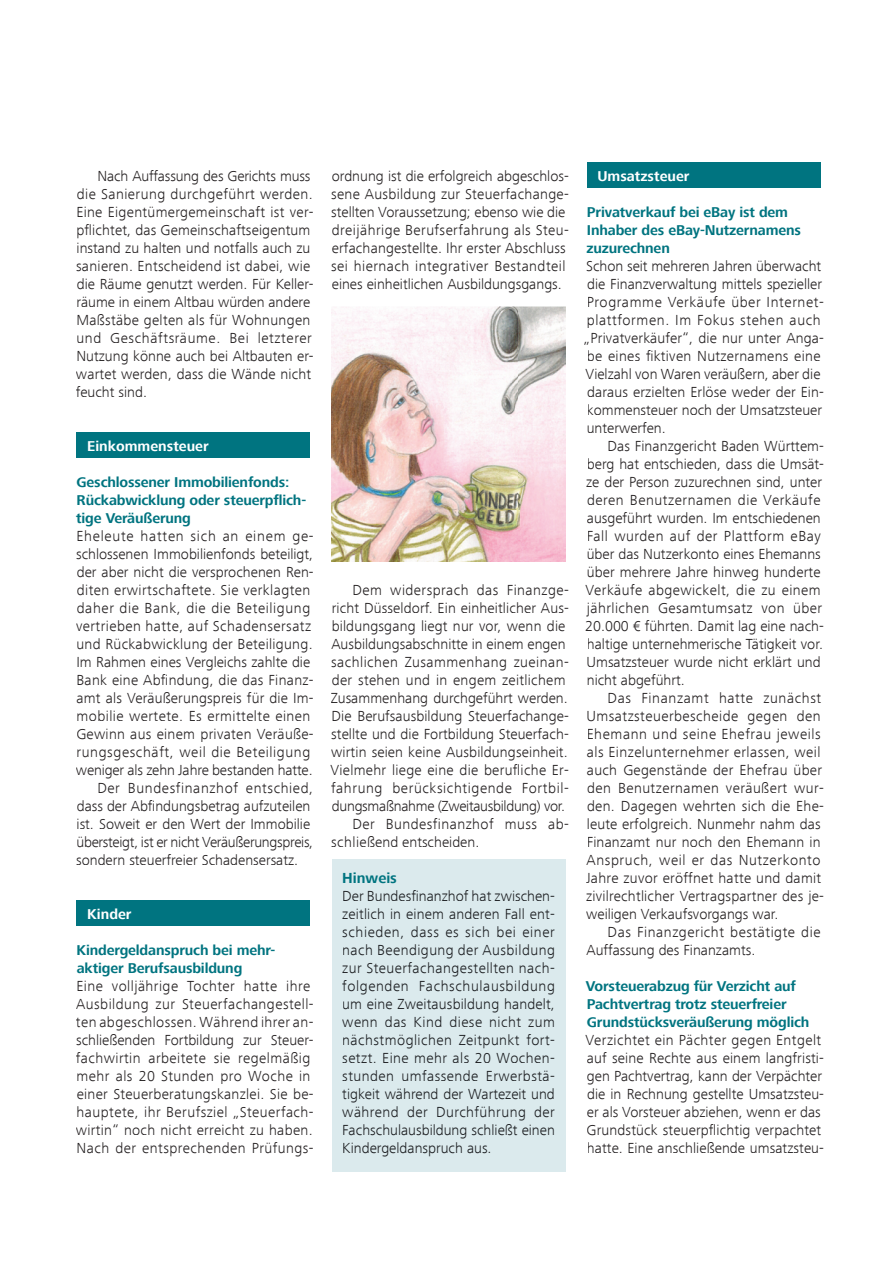
<style>
.page{position:relative;width:893px;height:1263px;background:#fff}
.page>*{position:absolute;margin:0;border:0;box-sizing:border-box;transform-origin:0 0}
.t1{font:300 15px/18px "Frutiger Next Com";letter-spacing:.01em;color:#231f20}
.t2{font:300 15px/18px "Frutiger Next Com";letter-spacing:.03em;color:#231f20}
.t3{font:300 15px/18px "Frutiger Next Com";color:#1a1c1f;text-align:justify}
.t4{font:300 15px "Frutiger Next Com";letter-spacing:.04em;color:#231f20}
.t5{font:300 15px "Frutiger Next Com";letter-spacing:-.02em;color:#231f20}
.t6{font:300 15px/18px "Frutiger Next Com";letter-spacing:.035em;color:#231f20}
.t7{font:300 15px "Frutiger Next Com";letter-spacing:-.01em;color:#231f20}
.t8{font:300 15px "Frutiger Next Com";letter-spacing:.05em;color:#231f20}
.t9{font:700 15px "Frutiger Next Com";color:#007480}
.t10{font:700 14.7px/18px "Frutiger Next Com";letter-spacing:-.01em;color:#007480}
.t11{font:700 14.7px "Frutiger Next Com";color:#fff}
</style>
<div class="page">
<div style="left:77px;top:433px;width:233px;height:25px;background:#007480"></div>
<div style="left:77px;top:901px;width:233px;height:25px;background:#007480"></div>
<img style="left:332px;top:307px;width:234px;height:255px">
<div style="left:332px;top:859px;width:234px;height:312px;background:#dbeaed"></div>
<div style="left:587px;top:163px;width:234px;height:25px;background:#007480"></div>
<p class="t1" style="left:76px;top:167px;width:239px;text-indent:22px">Nach Auffassung des Gerichts muss die Sanierung durchgeführt werden.<br>Eine Eigentümergemeinschaft ist ver&shy;pflichtet, das Gemeinschaftseigentum instand zu halten und notfalls auch zu sanieren. Entscheidend ist dabei, wie die Räume genutzt werden. Für Keller&shy;räume in einem Altbau würden andere Maßstäbe gelten als für Wohnungen und Geschäftsräume. Bei letzterer Nutzung könne auch bei Altbauten er&shy;wartet werden, dass die Wände nicht feucht sind.</p>
<p class="t11" style="left:87px;top:437px;width:123px">Einkommensteuer</p>
<p class="t10" style="left:76px;top:473px;width:232px">Geschlossener Immobilienfonds:<br>Rückabwicklung oder steuerpflich&shy;tige Veräußerung</p>
<p class="t8" style="left:76px;top:527px;width:239px">Eheleute hatten sich an einem ge-</p>
<p class="t1" style="left:76px;top:545px;width:239px">schlossenen Immobilienfonds beteiligt,</p>
<p class="t1" style="left:77px;top:563px;width:238px">der aber nicht die versprochenen Ren-</p>
<p class="t2" style="left:77px;top:581px;width:235px">diten erwirtschaftete. Sie verklagten</p>
<p class="t4" style="left:77px;top:599px;width:235px">daher die Bank, die die Beteiligung</p>
<p class="t2" style="left:76px;top:617px;width:237px">vertrieben hatte, auf Schadensersatz</p>
<p class="t1" style="left:76px;top:635px;width:238px">und Rückabwicklung der Beteiligung.</p>
<p class="t1" style="left:76px;top:653px;width:235px">Im Rahmen eines Vergleichs zahlte die</p>
<p class="t1" style="left:76px;top:671px;width:239px">Bank eine Abfindung, die das Finanz-</p>
<p class="t1" style="left:77px;top:689px;width:239px">amt als Veräußerungspreis für die Im-</p>
<p class="t2" style="left:77px;top:707px;width:235px">mobilie wertete. Es ermittelte einen</p>
<p class="t1" style="left:76px;top:725px;width:239px">Gewinn aus einem privaten Veräuße-</p>
<p class="t4" style="left:77px;top:743px;width:235px">rungsgeschäft, weil die Beteiligung</p>
<p class="t7" style="left:76px;top:761px;width:238px">weniger als zehn Jahre bestanden hatte.</p>
<p class="t4" style="left:97px;top:779px;width:217px">Der Bundesfinanzhof entschied,</p>
<p class="t1" style="left:77px;top:797px;width:235px">dass der Abfindungsbetrag aufzuteilen</p>
<p class="t1" style="left:77px;top:815px;width:235px">ist. Soweit er den Wert der Immobilie</p>
<p class="t5" style="left:76px;top:833px;width:238px">übersteigt, ist er nicht Veräußerungspreis,</p>
<p class="t1" style="left:76px;top:851px;width:224px">sondern steuerfreier Schadensersatz.</p>
<p class="t11" style="left:87px;top:905px;width:46px">Kinder</p>
<p class="t10" style="left:77px;top:941px;width:200px">Kindergeldanspruch bei mehr&shy;aktiger Berufsausbildung</p>
<p class="t2" style="left:76px;top:977px;width:239px">Eine volljährige Tochter hatte ihre Ausbildung zur Steuerfachangestell&shy;ten abgeschlossen. Während ihrer an&shy;schließenden Fortbildung zur Steuer&shy;fachwirtin arbeitete sie regelmäßig mehr als 20 Stunden pro Woche in einer Steuerberatungskanzlei. Sie be&shy;hauptete, ihr Berufsziel „Steuerfach&shy;wirtin“ noch nicht erreicht zu haben.<br>Nach der entsprechenden Prüfungs-</p>
<p class="t1" style="left:331px;top:167px;width:239px">ordnung ist die erfolgreich abgeschlos&shy;sene Ausbildung zur Steuerfachange&shy;stellten Voraussetzung; ebenso wie die dreijährige Berufserfahrung als Steu&shy;erfachangestellte. Ihr erster Abschluss sei hiernach integrativer Bestandteil eines einheitlichen Ausbildungsgangs.</p>
<p class="t2" style="left:352px;top:581px;width:218px">Dem widersprach das Finanzge-</p>
<p class="t1" style="left:332px;top:599px;width:239px">richt Düsseldorf. Ein einheitlicher Aus-</p>
<p class="t1" style="left:332px;top:617px;width:235px">bildungsgang liegt nur vor, wenn die</p>
<p class="t1" style="left:331px;top:635px;width:236px">Ausbildungsabschnitte in einem engen</p>
<p class="t2" style="left:331px;top:653px;width:239px">sachlichen Zusammenhang zueinan-</p>
<p class="t1" style="left:332px;top:671px;width:235px">der stehen und in engem zeitlichem</p>
<p class="t1" style="left:331px;top:689px;width:239px">Zusammenhang durchgeführt werden.</p>
<p class="t1" style="left:332px;top:707px;width:239px">Die Berufsausbildung Steuerfachange-</p>
<p class="t1" style="left:331px;top:725px;width:239px">stellte und die Fortbildung Steuerfach-</p>
<p class="t1" style="left:331px;top:743px;width:238px">wirtin seien keine Ausbildungseinheit.</p>
<p class="t1" style="left:330px;top:761px;width:240px">Vielmehr liege eine die berufliche Er-</p>
<p class="t4" style="left:331px;top:779px;width:239px">fahrung berücksichtigende Fortbil-</p>
<p class="t5" style="left:332px;top:797px;width:235px">dungsmaßnahme (Zweitausbildung) vor.</p>
<p class="t2" style="left:352px;top:815px;width:218px">Der Bundesfinanzhof muss ab-</p>
<p class="t1" style="left:331px;top:833px;width:150px">schließend entscheiden.</p>
<p class="t9" style="left:342px;top:869px;width:56px">Hinweis</p>
<p class="t3" style="left:342px;top:887px;width:214px">Der Bundesfinanzhof hat zwischen&shy;zeitlich in einem anderen Fall ent&shy;schieden, dass es sich bei einer nach Beendigung der Ausbildung zur Steuerfachangestellten nach&shy;folgenden Fachschulausbildung um eine Zweitausbildung handelt, wenn das Kind diese nicht zum nächstmöglichen Zeitpunkt fort&shy;setzt. Eine mehr als 20 Wochen&shy;stunden umfassende Erwerbstä&shy;tigkeit während der Wartezeit und während der Durchführung der Fachschulausbildung schließt einen Kindergeldanspruch aus.</p>
<p class="t11" style="left:597px;top:167px;width:94px">Umsatzsteuer</p>
<p class="t10" style="left:586px;top:203px;width:216px">Privatverkauf bei eBay ist dem<br>Inhaber des eBay-Nutzernamens zuzurechnen</p>
<p class="t1" style="left:584px;top:257px;width:242px">Schon seit mehreren Jahren überwacht die Finanzverwaltung mittels spezieller Programme Verkäufe über Internet&shy;plattformen. Im Fokus stehen auch „Privatverkäufer“, die nur unter Anga&shy;be eines fiktiven Nutzernamens eine Vielzahl von Waren veräußern, aber die daraus erzielten Erlöse weder der Ein&shy;kommensteuer noch der Umsatzsteuer unterwerfen.</p>
<p class="t1" style="left:585px;top:437px;width:240px;text-indent:22px">Das Finanzgericht Baden Württem&shy;berg hat entschieden, dass die Umsät&shy;ze der Person zuzurechnen sind, unter deren Benutzernamen die Verkäufe ausgeführt wurden. Im entschiedenen Fall wurden auf der Plattform eBay über das Nutzerkonto eines Ehemanns über mehrere Jahre hinweg hunderte Verkäufe abgewickelt, die zu einem jährlichen Gesamtumsatz von über 20.000 € führten. Damit lag eine nach&shy;haltige unternehmerische Tätigkeit vor.<br>Umsatzsteuer wurde nicht erklärt und nicht abgeführt.</p>
<p class="t1" style="left:586px;top:689px;width:239px;text-indent:22px">Das Finanzamt hatte zunächst Umsatzsteuerbescheide gegen den Ehemann und seine Ehefrau jeweils als Einzelunternehmer erlassen, weil auch Gegenstände der Ehefrau über den Benutzernamen veräußert wur&shy;den. Dagegen wehrten sich die Ehe&shy;leute erfolgreich. Nunmehr nahm das Finanzamt nur noch den Ehemann in Anspruch, weil er das Nutzerkonto Jahre zuvor eröffnet hatte und damit zivilrechtlicher Vertragspartner des je&shy;weiligen Verkaufsvorgangs war.</p>
<p class="t6" style="left:587px;top:923px;width:235px;text-indent:21px">Das Finanzgericht bestätigte die<br>Auffassung des Finanzamts.</p>
<p class="t10" style="left:586px;top:977px;width:225px">Vorsteuerabzug für Verzicht auf<br>Pachtvertrag trotz steuerfreier<br>Grundstücksveräußerung möglich</p>
<p class="t1" style="left:586px;top:1031px;width:240px">Verzichtet ein Pächter gegen Entgelt auf seine Rechte aus einem langfristi&shy;gen Pachtvertrag, kann der Verpächter die in Rechnung gestellte Umsatzsteu&shy;er als Vorsteuer abziehen, wenn er das Grundstück steuerpflichtig verpachtet hatte. Eine anschließende umsatzsteu-</p>
</div>
